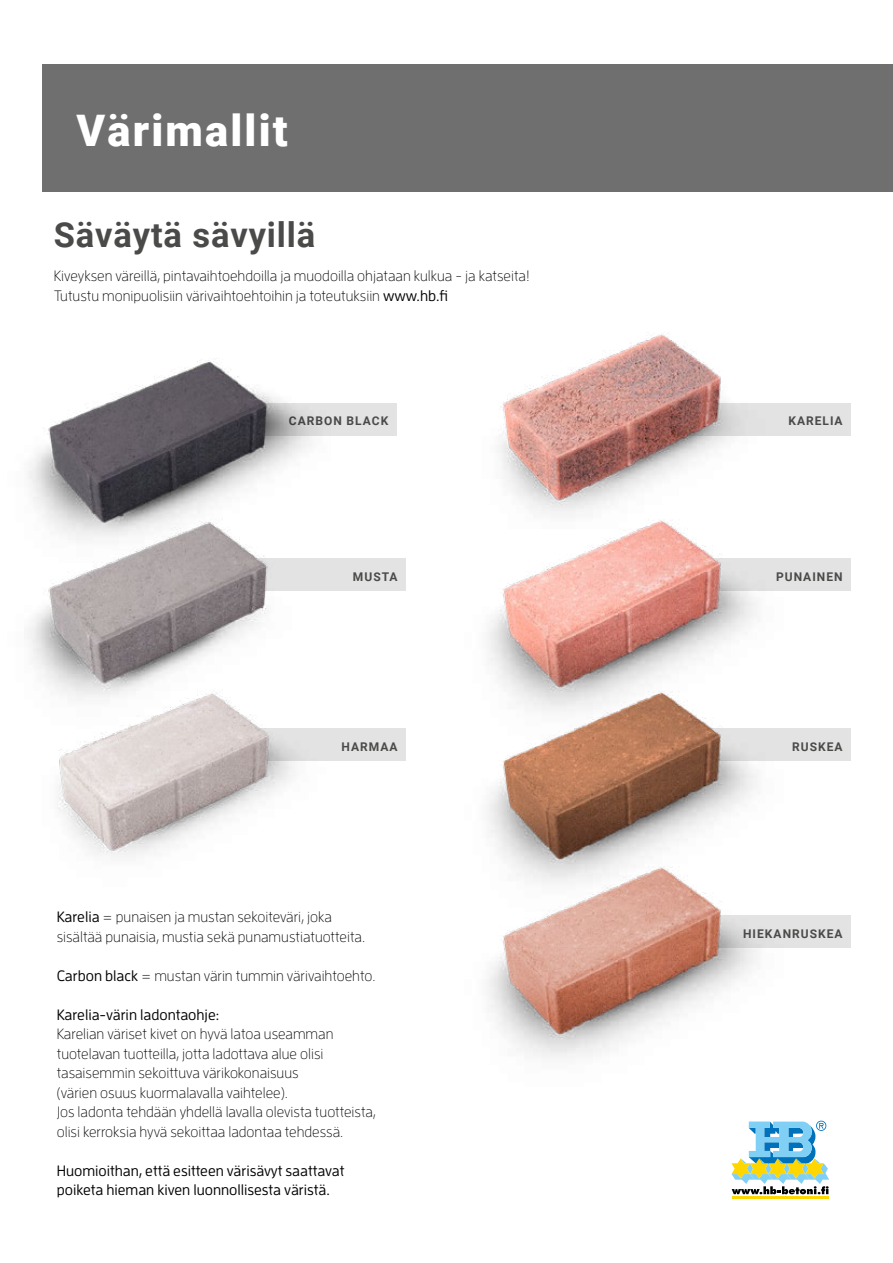
<style>
.page{position:relative;width:893px;height:1263px;background:#fff}
.page>*{position:absolute;margin:0;border:0;box-sizing:border-box;transform-origin:0 0}
.t1{font:900 43.5px "Roboto";letter-spacing:.05em;color:#fff}
.t2{font:700 34.5px "Roboto";letter-spacing:.025em;color:#4a4a49}
.t3{font:300 15px/19.5px "Enzo OT";color:#000}
.t4{font:500 15px/19.5px "Enzo OT";color:#000}
.t5{font:700 12px "Roboto";letter-spacing:.085em;color:#4a4a49}
.s1{font-weight:500}
</style>
<div class="page">
<div style="left:130px;top:558px;width:276px;height:33px;background:#e3e3e3"></div>
<div style="left:575px;top:558px;width:276px;height:33px;background:#e3e3e3"></div>
<div style="left:575px;top:403px;width:276px;height:32px;background:#e3e3e3"></div>
<div style="left:130px;top:728px;width:276px;height:33px;background:#e3e3e3"></div>
<img style="left:29px;top:563px;width:239px;height:66px">
<img style="left:490px;top:528px;width:267px;height:103px">
<img style="left:28px;top:629px;width:266px;height:228px">
<img style="left:499px;top:333px;width:285px;height:195px">
<div style="left:575px;top:728px;width:276px;height:33px;background:#e3e3e3"></div>
<div style="left:575px;top:915px;width:276px;height:33px;background:#e3e3e3"></div>
<img style="left:488px;top:631px;width:269px;height:175px">
<div style="left:121px;top:403px;width:276px;height:32px;background:#e3e3e3"></div>
<img style="left:28px;top:360px;width:302px;height:203px">
<div style="left:43px;top:64px;width:850px;height:127px;background:#706f6f"></div>
<img style="left:488px;top:806px;width:269px;height:252px">
<hr style="left:732px;top:1196px;width:97px;height:3px;background:#ffd600">
<svg style="left:731px;top:1121px;width:98px;height:73px"></svg>
<h1 class="t1" style="left:77px;top:100px;width:213px">Värimallit</h1>
<h2 class="t2" style="left:54px;top:211px;width:263px">Säväytä sävyillä</h2>
<p class="t3" style="left:54px;top:266px;width:477px">Kiveyksen väreillä, pintavaihtoehdoilla ja muodoilla ohjataan kulkua - ja katseita!<br>Tutustu monipuolisiin värivaihtoehtoihin ja toteutuksiin <span class="s1">www.hb.fi</span></p>
<p class="t5" style="left:289px;top:413px;width:101px">CARBON BLACK</p>
<p class="t5" style="left:788px;top:413px;width:56px">KARELIA</p>
<p class="t5" style="left:353px;top:568px;width:46px">MUSTA</p>
<p class="t5" style="left:776px;top:568px;width:68px">PUNAINEN</p>
<p class="t5" style="left:341px;top:738px;width:58px">HARMAA</p>
<p class="t5" style="left:792px;top:738px;width:52px">RUSKEA</p>
<p class="t3" style="left:57px;top:907px;width:310px"><span class="s1">Karelia</span> = punaisen ja mustan sekoiteväri, joka sisältää punaisia, mustia sekä punamustiatuotteita.</p>
<p class="t3" style="left:57px;top:965px;width:320px"><span class="s1">Carbon black</span> = mustan värin tummin värivaihtoehto.</p>
<p class="t4" style="left:57px;top:1004px;width:164px">Karelia-värin ladontaohje:</p>
<p class="t3" style="left:57px;top:1024px;width:321px">Karelian väriset kivet on hyvä latoa useamman tuotelavan tuotteilla, jotta ladottava alue olisi tasaisemmin sekoittuva värikokonaisuus<br>(värien osuus kuormalavalla vaihtelee).<br>Jos ladonta tehdään yhdellä lavalla olevista tuotteista, olisi kerroksia hyvä sekoittaa ladontaa tehdessä.</p>
<p class="t4" style="left:57px;top:1160px;width:289px">Huomioithan, että esitteen värisävyt saattavat poiketa hieman kiven luonnollisesta väristä.</p>
<p class="t5" style="left:743px;top:925px;width:101px">HIEKANRUSKEA</p>
</div>
